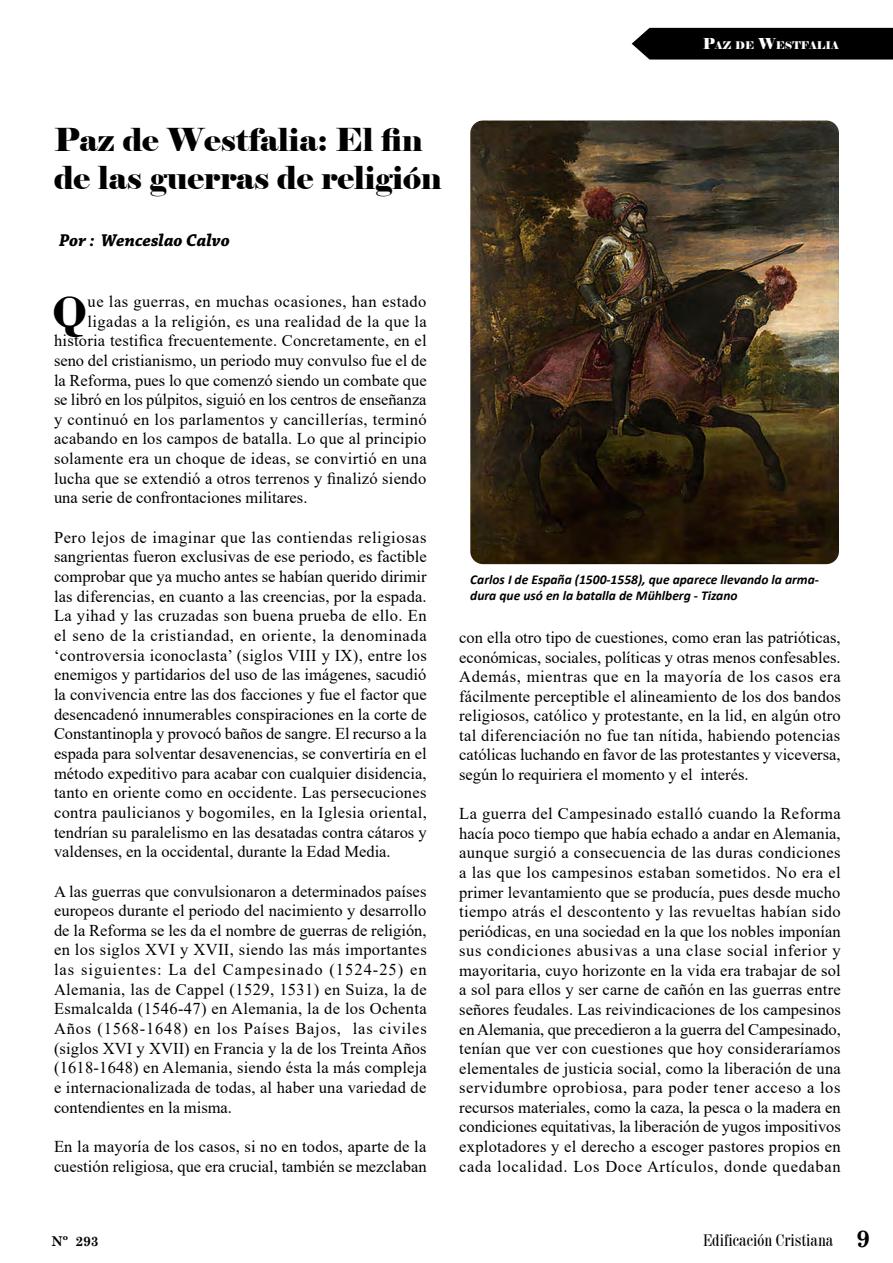
<style>
.page{position:relative;width:893px;height:1263px;background:#fff}
.page>*{position:absolute;margin:0;border:0;box-sizing:border-box;transform-origin:0 0}
.t1{font:700 46.65px "Bodoni BT";color:#000}
.t2{font:31.5px/37.8px "Elephant";color:#000}
.t3{font:italic 700 18px "Chaparral Pro";color:#000}
.t4{font:16.5px/19.6px "Times New Roman";letter-spacing:.01em;color:#000;text-align:justify}
.t5{font:16.5px "Times New Roman";letter-spacing:.03em;color:#000}
.t6{font:condensed 16.5px "Century 725 BT";color:#000}
.t7{font:italic 700 13.5px/16.2px "Calibri";color:#000}
.t8{font:700 13.5px "Century Schoolbook";color:#000}
.t9{font:10.5px "Elephant";color:#fff}
.s1{font-size:15px}
.s2{font-family:"Century Schoolbook";font-weight:700;font-stretch:normal;font-size:24px}
</style>
<div class="page">
<img style="left:470px;top:120px;width:369px;height:444px">
<div style="left:632px;top:28px;width:261px;height:32px;background:#000"></div>
<p class="t9" style="left:703px;top:38px;width:138px"><span class="s1">P</span>AZ DE <span class="s1">W</span>ESTFALIA</p>
<h2 class="t2" style="left:54px;top:121px;width:389px">Paz de Westfalia: El fin de las guerras de religión</h2>
<p class="t3" style="left:59px;top:230px;width:172px">Por : Wenceslao Calvo</p>
<h1 class="t1" style="left:52px;top:282px;width:37px">Q</h1>
<p class="t5" style="left:88px;top:290px;width:340px">ue las guerras, en muchas ocasiones, han estado</p>
<p class="t4" style="left:88px;top:311px;width:341px">ligadas a la religión, es una realidad de la que la</p>
<p class="t4" style="left:54px;top:330px;width:374px">historia testifica frecuentemente. Concretamente, en el</p>
<p class="t4" style="left:54px;top:350px;width:374px">seno del cristianismo, un periodo muy convulso fue el de</p>
<p class="t4" style="left:54px;top:370px;width:374px">la Reforma, pues lo que comenzó siendo un combate que</p>
<p class="t4" style="left:54px;top:389px;width:374px">se libró en los púlpitos, siguió en los centros de enseñanza</p>
<p class="t4" style="left:54px;top:409px;width:374px">y continuó en los parlamentos y cancillerías, terminó</p>
<p class="t4" style="left:54px;top:429px;width:374px">acabando en los campos de batalla. Lo que al principio</p>
<p class="t4" style="left:54px;top:448px;width:374px">solamente era un choque de ideas, se convirtió en una</p>
<p class="t4" style="left:54px;top:468px;width:374px">lucha que se extendió a otros terrenos y finalizó siendo</p>
<p class="t4" style="left:54px;top:488px;width:255px">una serie de confrontaciones militares.</p>
<p class="t4" style="left:54px;top:527px;width:374px">Pero lejos de imaginar que las contiendas religiosas sangrientas fueron exclusivas de ese periodo, es factible comprobar que ya mucho antes se habían querido dirimir las diferencias, en cuanto a las creencias, por la espada.<br>La yihad y las cruzadas son buena prueba de ello. En el seno de la cristiandad, en oriente, la denominada ‘controversia iconoclasta’ (siglos VIII y IX), entre los enemigos y partidarios del uso de las imágenes, sacudió la convivencia entre las dos facciones y fue el factor que desencadenó innumerables conspiraciones en la corte de Constantinopla y provocó baños de sangre. El recurso a la espada para solventar desavenencias, se convertiría en el método expeditivo para acabar con cualquier disidencia, tanto en oriente como en occidente. Las persecuciones contra paulicianos y bogomiles, en la Iglesia oriental, tendrían su paralelismo en las desatadas contra cátaros y valdenses, en la occidental, durante la Edad Media.</p>
<p class="t4" style="left:54px;top:881px;width:374px">A las guerras que convulsionaron a determinados países europeos durante el periodo del nacimiento y desarrollo de la Reforma se les da el nombre de guerras de religión, en los siglos XVI y XVII, siendo las más importantes las siguientes: La del Campesinado (1524-25) en Alemania, las de Cappel (1529, 1531) en Suiza, la de Esmalcalda (1546-47) en Alemania, la de los Ochenta Años (1568-1648) en los Países Bajos, las civiles (siglos XVI y XVII) en Francia y la de los Treinta Años (1618-1648) en Alemania, siendo ésta la más compleja e internacionalizada de todas, al haber una variedad de contendientes en la misma.</p>
<p class="t4" style="left:54px;top:1136px;width:374px">En la mayoría de los casos, si no en todos, aparte de la cuestión religiosa, que era crucial, también se mezclaban</p>
<p class="t7" style="left:470px;top:571px;width:350px">Carlos I de España (1500-1558), que aparece llevando la arma&shy;dura que usó en la batalla de Mühlberg - Tizano</p>
<p class="t4" style="left:459px;top:627px;width:383px">con ella otro tipo de cuestiones, como eran las patrióticas, económicas, sociales, políticas y otras menos confesables.<br>Además, mientras que en la mayoría de los casos era fácilmente perceptible el alineamiento de los dos bandos religiosos, católico y protestante, en la lid, en algún otro tal diferenciación no fue tan nítida, habiendo potencias católicas luchando en favor de las protestantes y viceversa, según lo requiriera el momento y el interés.</p>
<p class="t4" style="left:459px;top:803px;width:383px">La guerra del Campesinado estalló cuando la Reforma hacía poco tiempo que había echado a andar en Alemania, aunque surgió a consecuencia de las duras condiciones a las que los campesinos estaban sometidos. No era el primer levantamiento que se producía, pues desde mucho tiempo atrás el descontento y las revueltas habían sido periódicas, en una sociedad en la que los nobles imponían sus condiciones abusivas a una clase social inferior y mayoritaria, cuyo horizonte en la vida era trabajar de sol a sol para ellos y ser carne de cañón en las guerras entre señores feudales. Las reivindicaciones de los campesinos en Alemania, que precedieron a la guerra del Campesinado, tenían que ver con cuestiones que hoy consideraríamos elementales de justicia social, como la liberación de una servidumbre oprobiosa, para poder tener acceso a los recursos materiales, como la caza, la pesca o la madera en condiciones equitativas, la liberación de yugos impositivos explotadores y el derecho a escoger pastores propios en cada localidad. Los Doce Artículos, donde quedaban</p>
<p class="t8" style="left:51px;top:1231px;width:49px">Nº 293</p>
<p class="t6" style="left:703px;top:1230px;width:168px">Edificación Cristiana <span class="s2">9</span></p>
</div>
